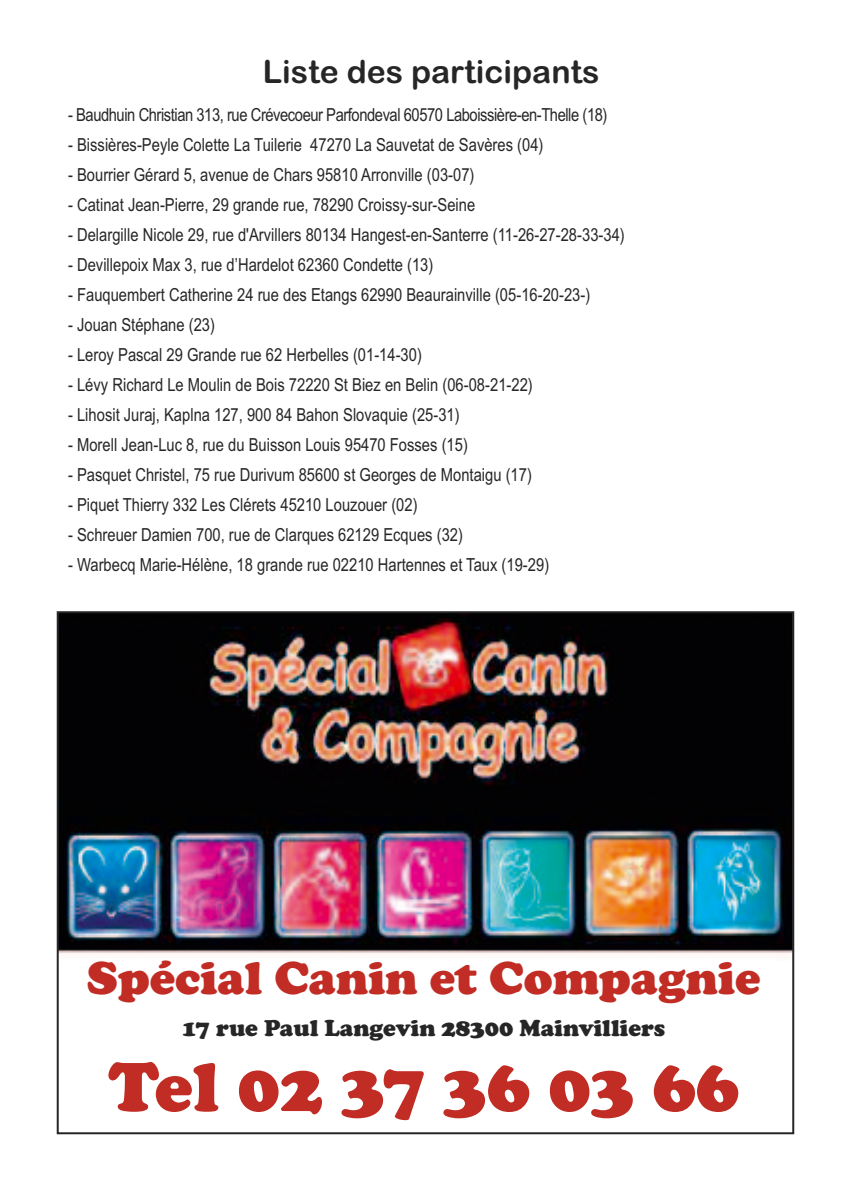
<style>
.page{position:relative;width:851px;height:1191px;background:#fff}
.page>*{position:absolute;margin:0;border:0;box-sizing:border-box;transform-origin:0 0}
.t1{font:900 72px "Cooper";color:#c12c24}
.t2{font:900 48px "Cooper";color:#c12c24}
.t3{font:32px "Arial Rounded MT Bold";color:#272627}
.t4{font:900 24px "Cooper";color:#272627}
.t5{font:18px "Arial Narrow";color:#272627}
.t6{font:18px "Arial Narrow";letter-spacing:-.025em;color:#272627}
</style>
<div class="page">
<img style="left:60px;top:614px;width:731px;height:340px">
<h3 class="t3" style="left:263px;top:53px;width:338px">Liste des participants</h3>
<p class="t6" style="left:68px;top:104px;width:541px">- Baudhuin Christian 313, rue Crévecoeur Parfondeval 60570 Laboissière-en-Thelle (18)</p>
<p class="t5" style="left:68px;top:134px;width:477px">- Bissières-Peyle Colette La Tuilerie 47270 La Sauvetat de Savères (04)</p>
<p class="t5" style="left:68px;top:164px;width:408px">- Bourrier Gérard 5, avenue de Chars 95810 Arronville (03-07)</p>
<p class="t5" style="left:68px;top:194px;width:408px">- Catinat Jean-Pierre, 29 grande rue, 78290 Croissy-sur-Seine</p>
<p class="t5" style="left:68px;top:224px;width:558px">- Delargille Nicole 29, rue d'Arvillers 80134 Hangest-en-Santerre (11-26-27-28-33-34)</p>
<p class="t5" style="left:68px;top:254px;width:367px">- Devillepoix Max 3, rue d’Hardelot 62360 Condette (13)</p>
<p class="t5" style="left:68px;top:284px;width:523px">- Fauquembert Catherine 24 rue des Etangs 62990 Beaurainville (05-16-20-23-)</p>
<p class="t5" style="left:68px;top:314px;width:148px">- Jouan Stéphane (23)</p>
<p class="t5" style="left:68px;top:344px;width:355px">- Leroy Pascal 29 Grande rue 62 Herbelles (01-14-30)</p>
<p class="t5" style="left:68px;top:374px;width:466px">- Lévy Richard Le Moulin de Bois 72220 St Biez en Belin (06-08-21-22)</p>
<p class="t5" style="left:68px;top:404px;width:393px">- Lihosit Juraj, Kaplna 127, 900 84 Bahon Slovaquie (25-31)</p>
<p class="t5" style="left:68px;top:434px;width:401px">- Morell Jean-Luc 8, rue du Buisson Louis 95470 Fosses (15)</p>
<p class="t5" style="left:68px;top:464px;width:465px">- Pasquet Christel, 75 rue Durivum 85600 st Georges de Montaigu (17)</p>
<p class="t5" style="left:68px;top:494px;width:351px">- Piquet Thierry 332 Les Clérets 45210 Louzouer (02)</p>
<p class="t5" style="left:68px;top:524px;width:396px">- Schreuer Damien 700, rue de Clarques 62129 Ecques (32)</p>
<p class="t5" style="left:68px;top:554px;width:482px">- Warbecq Marie-Hélène, 18 grande rue 02210 Hartennes et Taux (19-29)</p>
<h2 class="t2" style="left:87px;top:949px;width:675px">Spécial Canin et Compagnie</h2>
<h3 class="t4" style="left:182px;top:1013px;width:484px">17 rue Paul Langevin 28300 Mainvilliers</h3>
<h1 class="t1" style="left:108px;top:1044px;width:632px">Tel 02 37 36 03 66</h1>
</div>
